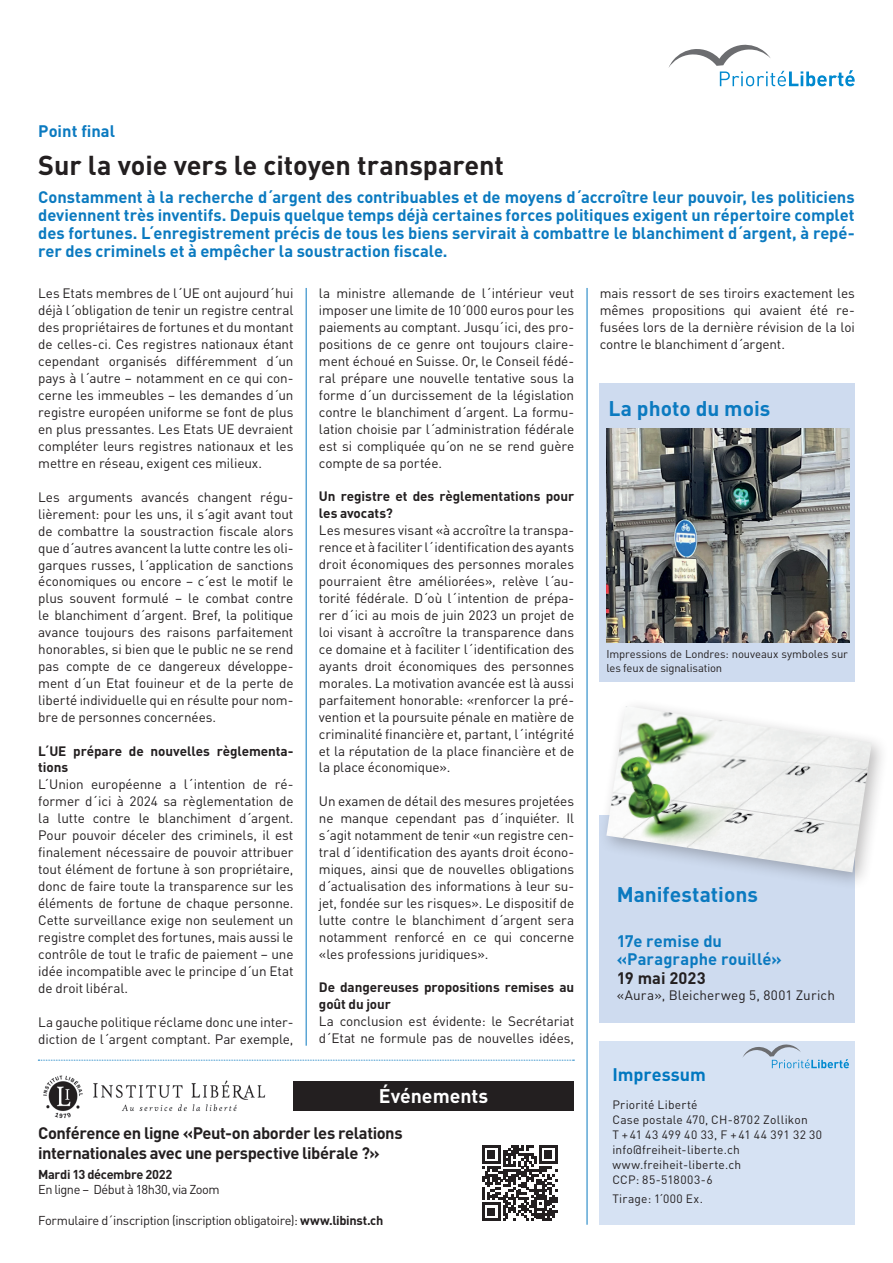
<style>
.page{position:relative;width:893px;height:1263px;background:#fff}
.page>*{position:absolute;margin:0;border:0;box-sizing:border-box;transform-origin:0 0}
.Titel_Artikel{font:700 27px "DIN Pro";letter-spacing:-.005em;color:#231f20}
.Editorial_Titel{font:700 21px "DIN Pro";color:#0b7ac0}
.t1{font:700 19.5px "DIN Pro";color:#fff}
.Editorial_Titel-2{font:700 18px "DIN Pro";color:#0077bf}
.Untertitel_Artikel{font:700 16.5px/18px "DIN Pro";letter-spacing:-.005em;color:#0b7ac0;text-align:justify}
.Grundtext_Artikel{font:700 16.5px/19.8px "DIN Pro";letter-spacing:-.025em;color:#231f20}
.Grundtext_Editorial{font:700 16.5px "DIN Pro";letter-spacing:.005em;color:#0b7ac0}
.Grundtext_Editorial-2{font:700 16.5px "DIN Pro";letter-spacing:.005em;color:#231f20}
.Grundtext_Artikel-2{font:13.5px/17px "DIN Pro";letter-spacing:-.01em;color:#231f20;text-align:justify}
.Grundtext_Artikel-3{font:700 13.5px/17px "DIN Pro";letter-spacing:-.005em;color:#231f20}
.Grundtext_Editorial-3{font:13.5px "DIN Pro";letter-spacing:.01em;color:#231f20}
.Grundtext_Artikel-4{font:12.75px "DIN Pro";letter-spacing:-.03em;color:#231f20}
.Grundtext_Artikel-5{font:700 12.75px "DIN Pro";letter-spacing:-.025em;color:#231f20}
.Grundtext_Editorial-4{font:12px "DIN Pro";letter-spacing:.02em;color:#231f20}
.Grundtext_Editorial-5{font:12px "DIN Pro";letter-spacing:.04em;color:#231f20}
.Grundtext_Artikel-6{font:11.25px/13.5px "DIN Pro";letter-spacing:-.01em;color:#231f20}
.s1{font-weight:700}
</style>
<div class="page">
<img style="left:43px;top:1075px;width:223px;height:44px">
<hr style="left:587px;top:288px;width:1px;height:937px;background:#0b7ac0">
<hr style="left:306px;top:288px;width:1px;height:758px;background:#0b7ac0">
<svg style="left:668px;top:45px;width:187px;height:41px"></svg>
<div style="left:600px;top:1041px;width:255px;height:184px;background:#d6e2f3"></div>
<svg style="left:743px;top:1044px;width:106px;height:24px"></svg>
<div style="left:600px;top:815px;width:255px;height:207px;background:#cedbef"></div>
<div style="left:598px;top:697px;width:291px;height:193px;background:#231f20;opacity:.3"></div>
<img style="left:606px;top:706px;width:266px;height:166px">
<div style="left:293px;top:1081px;width:281px;height:30px;background:#231f20"></div>
<svg style="left:482px;top:1146px;width:75px;height:75px"></svg>
<svg style="left:38px;top:1060px;width:536px;height:1px"></svg>
<div style="left:600px;top:383px;width:255px;height:298px;background:#cedbef"></div>
<img style="left:606px;top:429px;width:243px;height:214px">
<p class="Untertitel_Artikel" style="left:38px;top:121px;width:78px">Point final</p>
<p class="Titel_Artikel" style="left:38px;top:147px;width:467px">Sur la voie vers le citoyen transparent</p>
<p class="Untertitel_Artikel" style="left:38px;top:187px;width:818px">Constamment à la recherche d´argent des contribuables et de moyens d´accroître leur pouvoir, les politiciens deviennent très inventifs. Depuis quelque temps déjà certaines forces politiques exigent un répertoire complet des fortunes. L´enregistrement précis de tous les biens servirait à combattre le blanchiment d´argent, à repé&shy;rer des criminels et à empêcher la soustraction fiscale.</p>
<p class="Grundtext_Artikel-2" style="left:38px;top:284px;width:257px">Les Etats membres de l´UE ont aujourd´hui déjà l´obligation de tenir un registre central des propriétaires de fortunes et du montant de celles-ci. Ces registres nationaux étant cependant organisés différemment d´un pays à l´autre – notamment en ce qui con&shy;cerne les immeubles – les demandes d´un registre européen uniforme se font de plus en plus pressantes. Les Etats UE devraient compléter leurs registres nationaux et les mettre en réseau, exigent ces milieux.</p>
<p class="Grundtext_Artikel-2" style="left:38px;top:488px;width:257px">Les arguments avancés changent régu&shy;lièrement: pour les uns, il s´agit avant tout de combattre la soustraction fiscale alors que d´autres avancent la lutte contre les oli&shy;garques russes, l´application de sanctions économiques ou encore – c´est le motif le plus souvent formulé – le combat contre le blanchiment d´argent. Bref, la politique avance toujours des raisons parfaitement honorables, si bien que le public ne se rend pas compte de ce dangereux développe&shy;ment d´un Etat fouineur et de la perte de liberté individuelle qui en résulte pour nom&shy;bre de personnes concernées.</p>
<p class="Grundtext_Artikel-3" style="left:38px;top:742px;width:257px">L´UE prépare de nouvelles règlementa&shy;tions</p>
<p class="Grundtext_Artikel-2" style="left:38px;top:775px;width:257px">L´Union européenne a l´intention de ré&shy;former d´ici à 2024 sa règlementation de la lutte contre le blanchiment d´argent.<br>Pour pouvoir déceler des criminels, il est finalement nécessaire de pouvoir attribuer tout élément de fortune à son propriétaire, donc de faire toute la transparence sur les éléments de fortune de chaque personne.<br>Cette surveillance exige non seulement un registre complet des fortunes, mais aussi le contrôle de tout le trafic de paiement – une idée incompatible avec le principe d´un Etat de droit libéral.</p>
<p class="Grundtext_Artikel-2" style="left:38px;top:1013px;width:257px">La gauche politique réclame donc une inter&shy;diction de l´argent comptant. Par exemple,</p>
<p class="Grundtext_Artikel-2" style="left:319px;top:284px;width:257px">la ministre allemande de l´intérieur veut imposer une limite de 10´000 euros pour les paiements au comptant. Jusqu´ici, des pro&shy;positions de ce genre ont toujours claire&shy;ment échoué en Suisse. Or, le Conseil fédé&shy;ral prépare une nouvelle tentative sous la forme d´un durcissement de la législation contre le blanchiment d´argent. La formu&shy;lation choisie par l´administration fédérale est si compliquée qu´on ne se rend guère compte de sa portée.</p>
<p class="Grundtext_Artikel-3" style="left:319px;top:487px;width:257px">Un registre et des règlementations pour les avocats?</p>
<p class="Grundtext_Artikel-2" style="left:319px;top:521px;width:257px">Les mesures visant «à accroître la transpa&shy;rence et à faciliter l´identification des ayants droit économiques des personnes morales pourraient être améliorées», relève l´au&shy;torité fédérale. D´où l´intention de prépa&shy;rer d´ici au mois de juin 2023 un projet de loi visant à accroître la transparence dans ce domaine et à faciliter l´identification des ayants droit économiques des personnes morales. La motivation avancée est là aussi parfaitement honorable: «renforcer la pré&shy;vention et la poursuite pénale en matière de criminalité financière et, partant, l´intégrité et la réputation de la place financière et de la place économique».</p>
<p class="Grundtext_Artikel-2" style="left:319px;top:792px;width:257px">Un examen de détail des mesures projetées ne manque cependant pas d´inquiéter. Il s´agit notamment de tenir «un registre cen&shy;tral d´identification des ayants droit écono&shy;miques, ainsi que de nouvelles obligations d´actualisation des informations à leur su&shy;jet, fondée sur les risques». Le dispositif de lutte contre le blanchiment d´argent sera notamment renforcé en ce qui concerne «les professions juridiques».</p>
<p class="Grundtext_Artikel-3" style="left:319px;top:979px;width:257px;line-height:16.5px">De dangereuses propositions remises au goût du jour</p>
<p class="Grundtext_Artikel-2" style="left:319px;top:1012px;width:257px">La conclusion est évidente: le Secrétariat d´Etat ne formule pas de nouvelles idées,</p>
<p class="t1" style="left:379px;top:1083px;width:111px">Événements</p>
<p class="Grundtext_Artikel" style="left:38px;top:1123px;width:366px">Conférence en ligne «Peut-on aborder les relations internationales avec une perspective libérale ?»</p>
<p class="Grundtext_Artikel-5" style="left:38px;top:1165px;width:136px">Mardi 13 décembre 2022</p>
<p class="Grundtext_Artikel-4" style="left:38px;top:1181px;width:183px">En ligne – Début à 18h30, via Zoom</p>
<p class="Grundtext_Artikel-4" style="left:38px;top:1211px;width:347px">Formulaire d´inscription (inscription obligatoire): <span class="s1">www.libinst.ch</span></p>
<p class="Grundtext_Artikel-2" style="left:600px;top:284px;width:257px">mais ressort de ses tiroirs exactement les mêmes propositions qui avaient été re&shy;fusées lors de la dernière révision de la loi contre le blanchiment d´argent.</p>
<p class="Editorial_Titel" style="left:608px;top:395px;width:163px">La photo du mois</p>
<p class="Grundtext_Artikel-6" style="left:606px;top:647px;width:243px">Impressions de Londres: nouveaux symboles sur les feux de signalisation</p>
<p class="Editorial_Titel" style="left:617px;top:880px;width:143px">Manifestations</p>
<p class="Grundtext_Editorial" style="left:617px;top:930px;width:107px">17e remise du</p>
<p class="Grundtext_Editorial" style="left:617px;top:948px;width:167px">«Paragraphe rouillé»</p>
<p class="Grundtext_Editorial-2" style="left:617px;top:967px;width:90px">19 mai 2023</p>
<p class="Grundtext_Editorial-3" style="left:617px;top:986px;width:220px">«Aura», Bleicherweg 5, 8001 Zurich</p>
<p class="Editorial_Titel-2" style="left:612px;top:1062px;width:95px">Impressum</p>
<p class="Grundtext_Editorial-4" style="left:612px;top:1096px;width:87px">Priorité Liberté</p>
<p class="Grundtext_Editorial-4" style="left:612px;top:1111px;width:197px">Case postale 470, CH-8702 Zollikon</p>
<p class="Grundtext_Editorial-5" style="left:612px;top:1126px;width:211px">T +41 43 499 40 33, F +41 44 391 32 30</p>
<p class="Grundtext_Editorial-4" style="left:612px;top:1141px;width:129px">info@freiheit-liberte.ch</p>
<p class="Grundtext_Editorial-4" style="left:612px;top:1156px;width:130px">www.freiheit-liberte.ch</p>
<p class="Grundtext_Editorial-4" style="left:612px;top:1171px;width:102px">CCP: 85-518003-6</p>
<p class="Grundtext_Editorial-4" style="left:612px;top:1190px;width:92px">Tirage: 1´000 Ex.</p>
</div>
